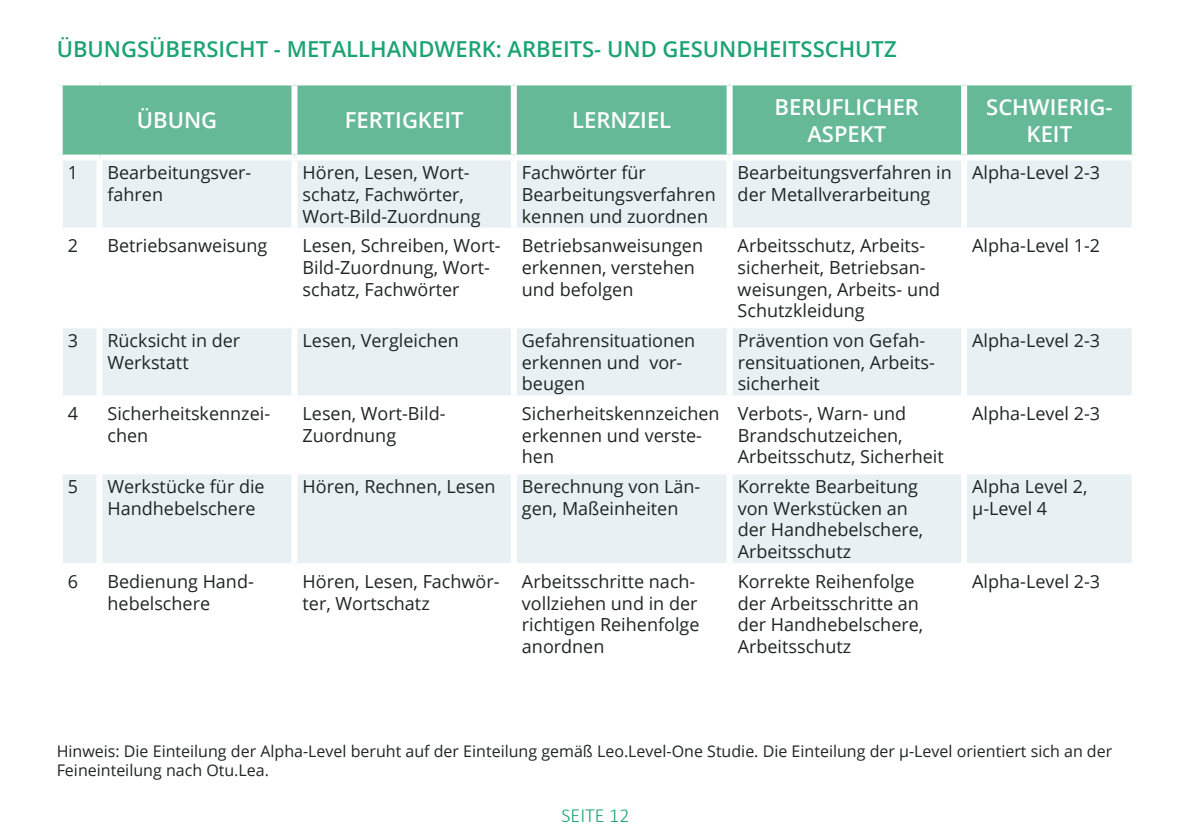
<style>
.page{position:relative;width:1191px;height:840px;background:#fff}
.page>*{position:absolute;margin:0;border:0;box-sizing:border-box;transform-origin:0 0}
.t1{font:600 22px "Open Sans";color:#1ca374}
.t2{font:600 22px/26.4px "Open Sans";color:#fff;text-align:center}
.t3{font:300 20px "Calibri";color:#1ca374}
.t4{font:18px/21.6px "Open Sans";color:#1f2522}
.t5{font:16px/19.2px "Open Sans";color:#1f2522}
</style>
<div class="page">
<div style="left:63px;top:85px;width:1068px;height:69px;background:#66b997"></div>
<div style="left:63px;top:161px;width:1068px;height:66px;background:#e8f0f3"></div>
<svg style="left:63px;top:328px;width:1068px;height:234px;fill:#e8f0f3"></svg>
<div style="left:291px;top:85px;width:6px;height:69px;background:#fff"></div>
<div style="left:511px;top:85px;width:6px;height:69px;background:#fff"></div>
<div style="left:726px;top:85px;width:6px;height:69px;background:#fff"></div>
<div style="left:961px;top:85px;width:6px;height:69px;background:#fff"></div>
<div style="left:96px;top:160px;width:6px;height:67px;background:#fff"></div>
<div style="left:291px;top:160px;width:6px;height:67px;background:#fff"></div>
<div style="left:511px;top:160px;width:6px;height:67px;background:#fff"></div>
<div style="left:726px;top:160px;width:6px;height:67px;background:#fff"></div>
<div style="left:961px;top:160px;width:6px;height:67px;background:#fff"></div>
<div style="left:96px;top:328px;width:6px;height:67px;background:#fff"></div>
<div style="left:291px;top:328px;width:6px;height:67px;background:#fff"></div>
<div style="left:511px;top:328px;width:6px;height:67px;background:#fff"></div>
<div style="left:726px;top:328px;width:6px;height:67px;background:#fff"></div>
<div style="left:961px;top:328px;width:6px;height:67px;background:#fff"></div>
<div style="left:57px;top:395px;width:42px;height:6px;background:#fff"></div>
<div style="left:99px;top:395px;width:195px;height:6px;background:#fff"></div>
<div style="left:96px;top:401px;width:6px;height:67px;background:#fff"></div>
<div style="left:294px;top:395px;width:220px;height:6px;background:#fff"></div>
<div style="left:291px;top:401px;width:6px;height:67px;background:#fff"></div>
<div style="left:514px;top:395px;width:215px;height:6px;background:#fff"></div>
<div style="left:511px;top:401px;width:6px;height:67px;background:#fff"></div>
<div style="left:729px;top:395px;width:235px;height:6px;background:#fff"></div>
<div style="left:726px;top:401px;width:6px;height:67px;background:#fff"></div>
<div style="left:964px;top:395px;width:173px;height:6px;background:#fff"></div>
<div style="left:961px;top:401px;width:6px;height:67px;background:#fff"></div>
<div style="left:57px;top:468px;width:42px;height:6px;background:#fff"></div>
<div style="left:99px;top:468px;width:195px;height:6px;background:#fff"></div>
<div style="left:96px;top:474px;width:6px;height:88px;background:#fff"></div>
<div style="left:294px;top:468px;width:220px;height:6px;background:#fff"></div>
<div style="left:291px;top:474px;width:6px;height:88px;background:#fff"></div>
<div style="left:514px;top:468px;width:215px;height:6px;background:#fff"></div>
<div style="left:511px;top:474px;width:6px;height:88px;background:#fff"></div>
<div style="left:729px;top:468px;width:235px;height:6px;background:#fff"></div>
<div style="left:726px;top:474px;width:6px;height:88px;background:#fff"></div>
<div style="left:964px;top:468px;width:173px;height:6px;background:#fff"></div>
<div style="left:961px;top:474px;width:6px;height:88px;background:#fff"></div>
<p class="t1" style="left:57px;top:34px;width:841px">ÜBUNGSÜBERSICHT - METALLHANDWERK: ARBEITS- UND GESUNDHEITSSCHUTZ</p>
<p class="t2" style="left:137px;top:107px;width:82px">ÜBUNG</p>
<p class="t2" style="left:345px;top:107px;width:120px">FERTIGKEIT</p>
<p class="t2" style="left:572px;top:107px;width:101px">LERNZIEL</p>
<p class="t2" style="left:774px;top:93px;width:146px">BERUFLICHER<br>ASPEKT</p>
<p class="t2" style="left:986px;top:93px;width:128px">SCHWIERIG-<br>KEIT</p>
<p class="t4" style="left:68px;top:161px;width:12px">1</p>
<p class="t4" style="left:107px;top:161px;width:145px">Bearbeitungsver&shy;fahren</p>
<p class="t4" style="left:302px;top:161px;width:180px">Hören, Lesen, Wort&shy;schatz, Fachwörter,<br>Wort-Bild-Zuordnung</p>
<p class="t4" style="left:522px;top:161px;width:195px">Fachwörter für<br>Bearbeitungsverfahren kennen und zuordnen</p>
<p class="t4" style="left:737px;top:161px;width:216px">Bearbeitungsverfahren in der Metallverarbeitung</p>
<p class="t4" style="left:972px;top:161px;width:129px">Alpha-Level 2-3</p>
<p class="t4" style="left:68px;top:234px;width:12px">2</p>
<p class="t4" style="left:107px;top:234px;width:162px">Betriebsanweisung</p>
<p class="t4" style="left:302px;top:234px;width:200px">Lesen, Schreiben, Wort-<br>Bild-Zuordnung, Wort&shy;schatz, Fachwörter</p>
<p class="t4" style="left:522px;top:234px;width:183px">Betriebsanweisungen erkennen, verstehen und befolgen</p>
<p class="t4" style="left:737px;top:234px;width:204px">Arbeitsschutz, Arbeits&shy;sicherheit, Betriebsan&shy;weisungen, Arbeits- und<br>Schutzkleidung</p>
<p class="t4" style="left:972px;top:234px;width:129px">Alpha-Level 1-2</p>
<p class="t4" style="left:68px;top:329px;width:12px">3</p>
<p class="t4" style="left:107px;top:329px;width:134px">Rücksicht in der<br>Werkstatt</p>
<p class="t4" style="left:302px;top:329px;width:158px">Lesen, Vergleichen</p>
<p class="t4" style="left:522px;top:329px;width:175px">Gefahrensituationen erkennen und vor&shy;beugen</p>
<p class="t4" style="left:737px;top:329px;width:199px">Prävention von Gefah&shy;rensituationen, Arbeits&shy;sicherheit</p>
<p class="t4" style="left:972px;top:329px;width:129px">Alpha-Level 2-3</p>
<p class="t4" style="left:68px;top:402px;width:12px">4</p>
<p class="t4" style="left:107px;top:402px;width:164px">Sicherheitskennzei&shy;chen</p>
<p class="t4" style="left:302px;top:402px;width:144px">Lesen, Wort-Bild-<br>Zuordnung</p>
<p class="t4" style="left:522px;top:402px;width:199px">Sicherheitskennzeichen erkennen und verste&shy;hen</p>
<p class="t4" style="left:737px;top:402px;width:208px">Verbots-, Warn- und<br>Brandschutzeichen,<br>Arbeitsschutz, Sicherheit</p>
<p class="t4" style="left:972px;top:402px;width:129px">Alpha-Level 2-3</p>
<p class="t4" style="left:68px;top:475px;width:12px">5</p>
<p class="t4" style="left:107px;top:475px;width:159px">Werkstücke für die<br>Handhebelschere</p>
<p class="t4" style="left:302px;top:475px;width:195px">Hören, Rechnen, Lesen</p>
<p class="t4" style="left:522px;top:475px;width:180px">Berechnung von Län&shy;gen, Maßeinheiten</p>
<p class="t4" style="left:737px;top:475px;width:187px">Korrekte Bearbeitung von Werkstücken an der Handhebelschere,<br>Arbeitsschutz</p>
<p class="t4" style="left:972px;top:475px;width:117px">Alpha Level 2, μ-Level 4</p>
<p class="t4" style="left:68px;top:569px;width:12px">6</p>
<p class="t4" style="left:107px;top:569px;width:148px">Bedienung Hand&shy;hebelschere</p>
<p class="t4" style="left:303px;top:569px;width:198px">Hören, Lesen, Fachwör&shy;ter, Wortschatz</p>
<p class="t4" style="left:522px;top:569px;width:179px">Arbeitsschritte nach&shy;vollziehen und in der richtigen Reihenfolge anordnen</p>
<p class="t4" style="left:737px;top:569px;width:187px">Korrekte Reihenfolge der Arbeitsschritte an der Handhebelschere,<br>Arbeitsschutz</p>
<p class="t4" style="left:972px;top:569px;width:129px">Alpha-Level 2-3</p>
<p class="t5" style="left:57px;top:741px;width:1057px">Hinweis: Die Einteilung der Alpha-Level beruht auf der Einteilung gemäß Leo.Level-One Studie. Die Einteilung der μ-Level orientiert sich an der<br>Feineinteilung nach Otu.Lea.</p>
<p class="t3" style="left:561px;top:802px;width:69px">SEITE 12</p>
</div>
